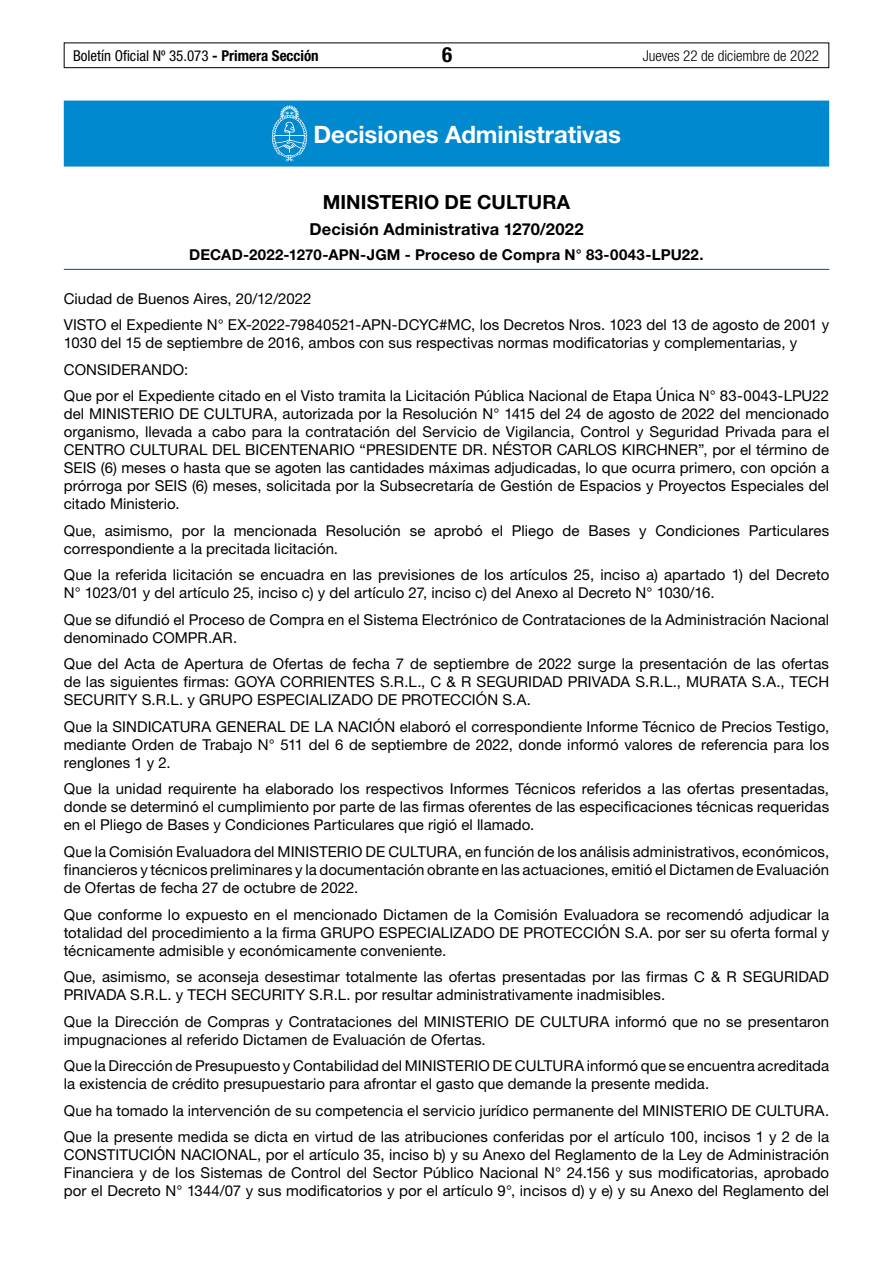
<style>
.page{position:relative;width:893px;height:1263px;background:#fff}
.page>*{position:absolute;margin:0;border:0;box-sizing:border-box;transform-origin:0 0}
.t1{font:700 24px "Helvetica Neue LT Std";letter-spacing:-.005em;color:#fff}
.t2{font:700 condensed 21px "Helvetica Neue LT Std";color:#000}
.t3{font:700 19.5px "Helvetica Neue LT Std";letter-spacing:.005em;color:#000}
.t4{font:700 16.5px "Helvetica Neue LT Std";letter-spacing:.01em;color:#000}
.t5{font:15px/18px "Helvetica Neue LT Std";letter-spacing:.005em;color:#000}
.t6{font:700 15px "Helvetica Neue LT Std";letter-spacing:.015em;color:#000}
.t7{font:condensed 15px "Helvetica Neue LT Std";color:#000}
.t8{font:300 condensed 15px "Helvetica Neue LT Std";color:#000}
.s1{font-weight:700}
</style>
<div class="page">
<div style="left:64px;top:43px;width:765px;height:25px;border:1px solid #000"></div>
<div style="left:64px;top:101px;width:765px;height:66px;background:#0089cf"></div>
<hr style="left:64px;top:269px;width:765px;height:1px;background:#0066b3">
<svg style="left:272px;top:105px;width:35px;height:56px"></svg>
<p class="t7" style="left:73px;top:47px;width:247px">Boletín Oficial Nº 35.073 <span class="s1">- Primera Sección</span></p>
<h2 class="t2" style="left:442px;top:42px;width:12px">6</h2>
<p class="t8" style="left:643px;top:47px;width:178px">Jueves 22 de diciembre de 2022</p>
<h1 class="t1" style="left:314px;top:120px;width:309px">Decisiones Administrativas</h1>
<h3 class="t3" style="left:323px;top:190px;width:249px">MINISTERIO DE CULTURA</h3>
<p class="t4" style="left:309px;top:219px;width:275px">Decisión Administrativa 1270/2022</p>
<p class="t6" style="left:189px;top:246px;width:516px">DECAD-2022-1270-APN-JGM - Proceso de Compra N° 83-0043-LPU22.</p>
<p class="t5" style="left:64px;top:285px;width:767px;line-height:26.5px">Ciudad de Buenos Aires, 20/12/2022<br>VISTO el Expediente N° EX-2022-79840521-APN-DCYC#MC, los Decretos Nros. 1023 del 13 de agosto de 2001 y</p>
<p class="t5" style="left:64px;top:330px;width:767px;line-height:26.5px">1030 del 15 de septiembre de 2016, ambos con sus respectivas normas modificatorias y complementarias, y<br>CONSIDERANDO:<br>Que por el Expediente citado en el Visto tramita la Licitación Pública Nacional de Etapa Única N° 83-0043-LPU22</p>
<p class="t5" style="left:64px;top:405px;width:767px;text-align:justify">del MINISTERIO DE CULTURA, autorizada por la Resolución N° 1415 del 24 de agosto de 2022 del mencionado organismo, llevada a cabo para la contratación del Servicio de Vigilancia, Control y Seguridad Privada para el CENTRO CULTURAL DEL BICENTENARIO “PRESIDENTE DR. NÉSTOR CARLOS KIRCHNER”, por el término de SEIS (6) meses o hasta que se agoten las cantidades máximas adjudicadas, lo que ocurra primero, con opción a prórroga por SEIS (6) meses, solicitada por la Subsecretaría de Gestión de Espacios y Proyectos Especiales del citado Ministerio.</p>
<p class="t5" style="left:64px;top:521px;width:767px">Que, asimismo, por la mencionada Resolución se aprobó el Pliego de Bases y Condiciones Particulares correspondiente a la precitada licitación.</p>
<p class="t5" style="left:64px;top:566px;width:767px">Que la referida licitación se encuadra en las previsiones de los artículos 25, inciso a) apartado 1) del Decreto<br>N° 1023/01 y del artículo 25, inciso c) y del artículo 27, inciso c) del Anexo al Decreto N° 1030/16.</p>
<p class="t5" style="left:64px;top:610px;width:767px">Que se difundió el Proceso de Compra en el Sistema Electrónico de Contrataciones de la Administración Nacional denominado COMPR.AR.</p>
<p class="t5" style="left:64px;top:655px;width:767px;text-align:justify">Que del Acta de Apertura de Ofertas de fecha 7 de septiembre de 2022 surge la presentación de las ofertas de las siguientes firmas: GOYA CORRIENTES S.R.L., C &amp; R SEGURIDAD PRIVADA S.R.L., MURATA S.A., TECH SECURITY S.R.L. y GRUPO ESPECIALIZADO DE PROTECCIÓN S.A.</p>
<p class="t5" style="left:64px;top:717px;width:767px;text-align:justify">Que la SINDICATURA GENERAL DE LA NACIÓN elaboró el correspondiente Informe Técnico de Precios Testigo, mediante Orden de Trabajo N° 511 del 6 de septiembre de 2022, donde informó valores de referencia para los renglones 1 y 2.</p>
<p class="t5" style="left:64px;top:780px;width:767px;text-align:justify">Que la unidad requirente ha elaborado los respectivos Informes Técnicos referidos a las ofertas presentadas, donde se determinó el cumplimiento por parte de las firmas oferentes de las especificaciones técnicas requeridas en el Pliego de Bases y Condiciones Particulares que rigió el llamado.</p>
<p class="t5" style="left:64px;top:842px;width:767px;text-align:justify">Que la Comisión Evaluadora del MINISTERIO DE CULTURA, en función de los análisis administrativos, económicos, financieros y técnicos preliminares y la documentación obrante en las actuaciones, emitió el Dictamen de Evaluación de Ofertas de fecha 27 de octubre de 2022.</p>
<p class="t5" style="left:64px;top:905px;width:767px;text-align:justify">Que conforme lo expuesto en el mencionado Dictamen de la Comisión Evaluadora se recomendó adjudicar la totalidad del procedimiento a la firma GRUPO ESPECIALIZADO DE PROTECCIÓN S.A. por ser su oferta formal y técnicamente admisible y económicamente conveniente.</p>
<p class="t5" style="left:64px;top:967px;width:767px">Que, asimismo, se aconseja desestimar totalmente las ofertas presentadas por las firmas C &amp; R SEGURIDAD<br>PRIVADA S.R.L. y TECH SECURITY S.R.L. por resultar administrativamente inadmisibles.</p>
<p class="t5" style="left:64px;top:1012px;width:767px">Que la Dirección de Compras y Contrataciones del MINISTERIO DE CULTURA informó que no se presentaron impugnaciones al referido Dictamen de Evaluación de Ofertas.</p>
<p class="t5" style="left:64px;top:1056px;width:767px">Que la Dirección de Presupuesto y Contabilidad del MINISTERIO DE CULTURA informó que se encuentra acreditada la existencia de crédito presupuestario para afrontar el gasto que demande la presente medida.</p>
<p class="t5" style="left:64px;top:1097px;width:767px;line-height:26.5px">Que ha tomado la intervención de su competencia el servicio jurídico permanente del MINISTERIO DE CULTURA.<br>Que la presente medida se dicta en virtud de las atribuciones conferidas por el artículo 100, incisos 1 y 2 de la</p>
<p class="t5" style="left:64px;top:1145px;width:767px;text-align:justify">CONSTITUCIÓN NACIONAL, por el artículo 35, inciso b) y su Anexo del Reglamento de la Ley de Administración Financiera y de los Sistemas de Control del Sector Público Nacional N° 24.156 y sus modificatorias, aprobado por el Decreto N° 1344/07 y sus modificatorios y por el artículo 9°, incisos d) y e) y su Anexo del Reglamento del</p>
</div>
